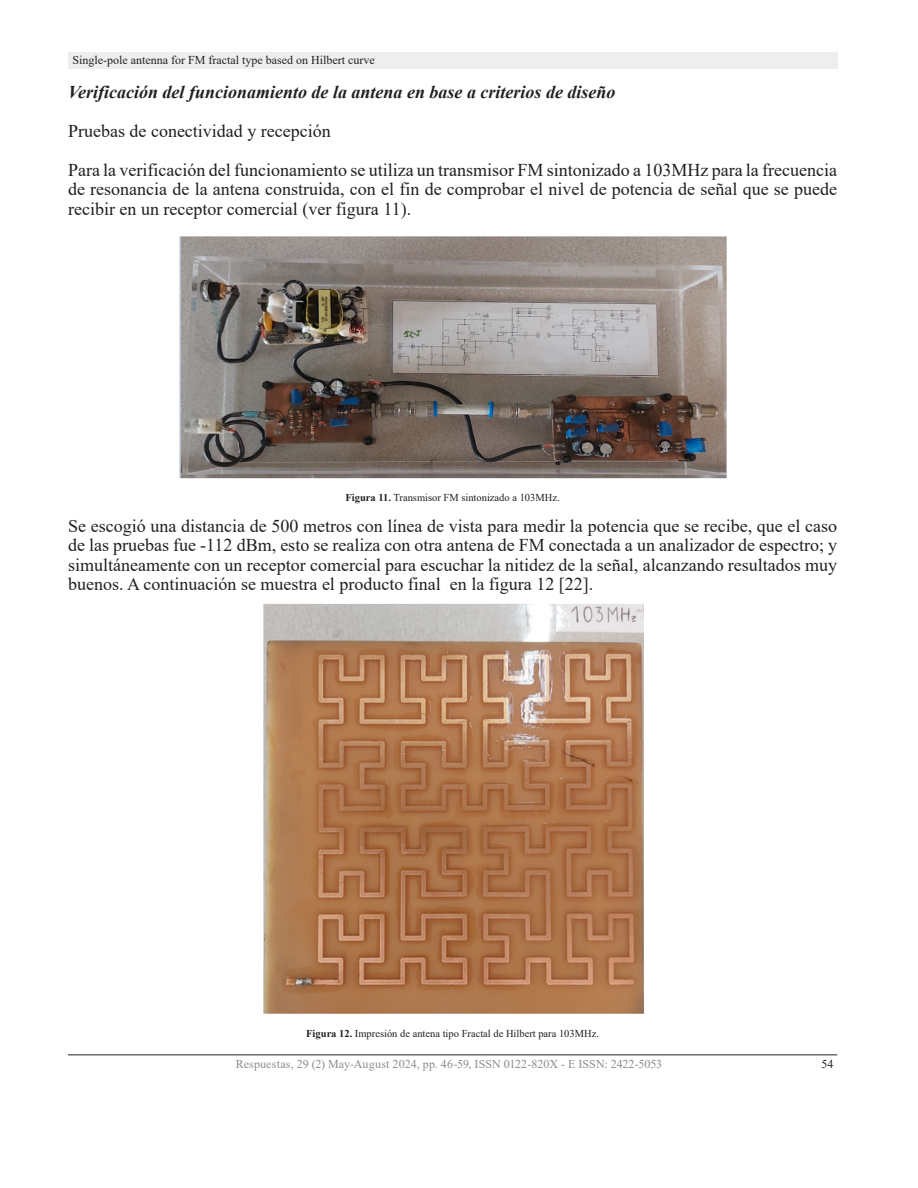
<style>
.page{position:relative;width:918px;height:1188px;background:#fff}
.page>*{position:absolute;margin:0;border:0;box-sizing:border-box;transform-origin:0 0}
.t1{font:18px/19.5px "Times New Roman";color:#231f20;text-align:justify}
.t2{font:italic 700 18px "Times New Roman";color:#231f20}
.t3{font:12px "Times New Roman";letter-spacing:.005em;color:#8a8c8f}
.t4{font:12px "Times New Roman";color:#231f20}
.t5{font:10.5px "Times New Roman";color:#231f20}
.s1{font-weight:700}
</style>
<div class="page">
<div style="left:68px;top:52px;width:769px;height:17px;background:#eeeeef"></div>
<hr style="left:68px;top:1054px;width:769px;height:1px;background:#231f20">
<img style="left:179px;top:236px;width:548px;height:243px">
<img style="left:263px;top:604px;width:380px;height:410px">
<p class="t4" style="left:73px;top:51px;width:304px">Single-pole antenna for FM fractal type based on Hilbert curve</p>
<p class="t2" style="left:68px;top:80px;width:549px">Verificación del funcionamiento de la antena en base a criterios de diseño</p>
<p class="t1" style="left:68px;top:121px;width:264px">Pruebas de conectividad y recepción</p>
<p class="t1" style="left:68px;top:160px;width:771px">Para la verificación del funcionamiento se utiliza un transmisor FM sintonizado a 103MHz para la frecuencia de resonancia de la antena construida, con el fin de comprobar el nivel de potencia de señal que se puede recibir en un receptor comercial (ver figura 11).</p>
<p class="t5" style="left:346px;top:490px;width:216px"><span class="s1">Figura 11.</span> Transmisor FM sintonizado a 103MHz.</p>
<p class="t1" style="left:68px;top:516px;width:771px">Se escogió una distancia de 500 metros con línea de vista para medir la potencia que se recibe, que el caso de las pruebas fue -112 dBm, esto se realiza con otra antena de FM conectada a un analizador de espectro; y simultáneamente con un receptor comercial para escuchar la nitidez de la señal, alcanzando resultados muy buenos. A continuación se muestra el producto final en la figura 12 [22].</p>
<p class="t5" style="left:306px;top:1026px;width:294px"><span class="s1">Figura 12.</span> Impresión de antena tipo Fractal de Hilbert para 103MHz.</p>
<p class="t3" style="left:236px;top:1056px;width:428px">Respuestas, 29 (2) May-August 2024, pp. 46-59, ISSN 0122-820X - E ISSN: 2422-5053</p>
<p class="t4" style="left:821px;top:1056px;width:13px">54</p>
</div>
